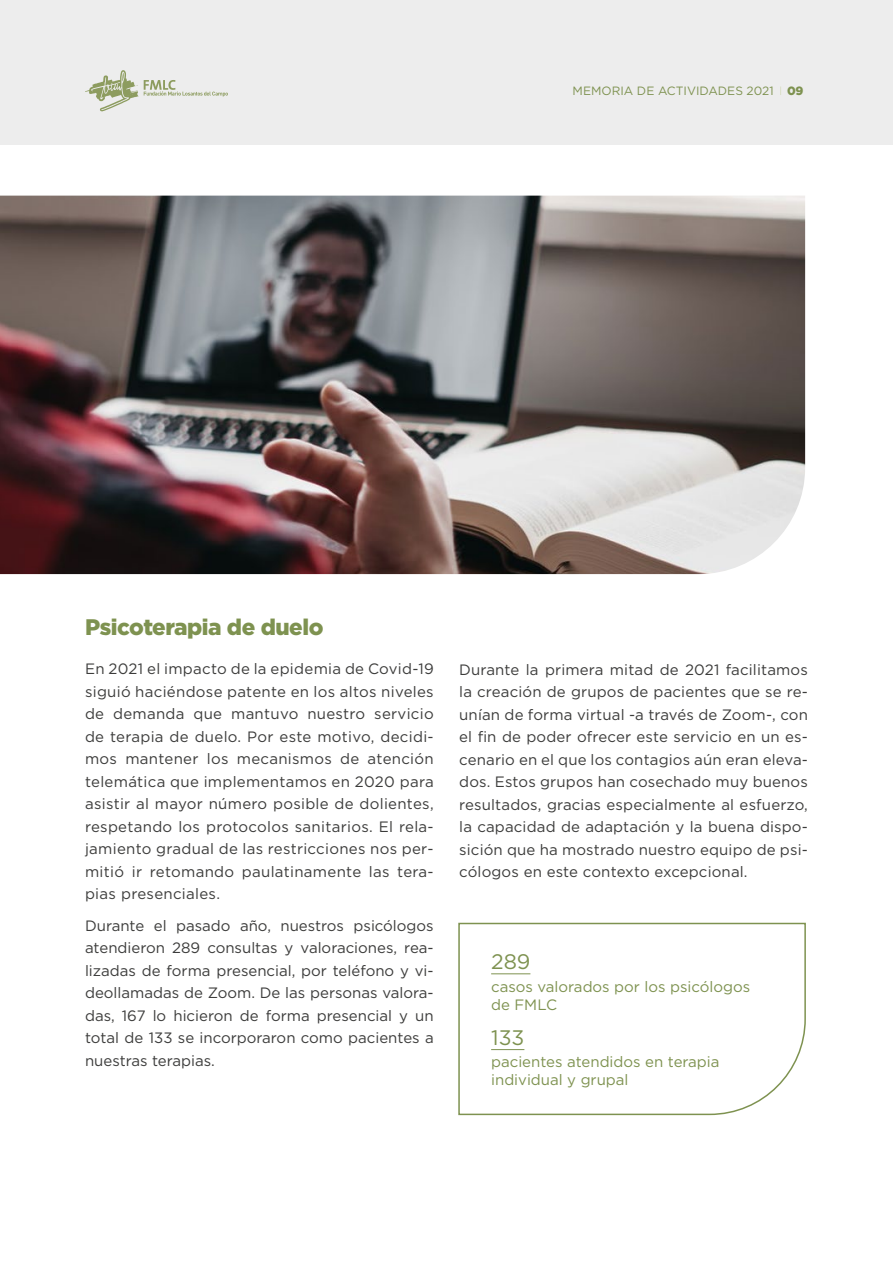
<style>
.page{position:relative;width:893px;height:1263px;background:#fff}
.page>*{position:absolute;margin:0;border:0;box-sizing:border-box;transform-origin:0 0}
.t1{font:900 22.5px "Gotham";letter-spacing:-.02em;color:#7e9250}
.t2{font:21px "Gotham";color:#7e9250}
.t3{font:15px/22.5px "Gotham";letter-spacing:.01em;color:#3c3c3b;text-align:justify}
.t4{font:15px/18px "Gotham";color:#7e9250}
.t5{font:12px "Gotham";color:#7e9250}
.s1{font-weight:900}
</style>
<div class="page">
<div style="left:0;top:0;width:893px;height:145px;background:#ededed"></div>
<svg style="left:85px;top:70px;width:53px;height:41px"></svg>
<svg style="left:144px;top:80px;width:84px;height:17px"></svg>
<img style="left:0;top:196px;width:805px;height:378px">
<svg style="left:458px;top:922px;width:348px;height:194px"></svg>
<hr style="left:491px;top:973px;width:39px;height:1px;background:#7e9250">
<hr style="left:491px;top:1049px;width:33px;height:1px;background:#7e9250">
<p class="t5" style="left:573px;top:83px;width:232px">MEMORIA DE ACTIVIDADES 2021 <span class="s1">09</span></p>
<h1 class="t1" style="left:85px;top:611px;width:240px">Psicoterapia de duelo</h1>
<p class="t3" style="left:85px;top:657px;width:350px">En 2021 el impacto de la epidemia de Covid-19 siguió haciéndose patente en los altos niveles de demanda que mantuvo nuestro servicio de terapia de duelo. Por este motivo, decidi&shy;mos mantener los mecanismos de atención telemática que implementamos en 2020 para asistir al mayor número posible de dolientes, respetando los protocolos sanitarios. El rela&shy;jamiento gradual de las restricciones nos per&shy;mitió ir retomando paulatinamente las tera&shy;pias presenciales.</p>
<p class="t3" style="left:85px;top:914px;width:350px">Durante el pasado año, nuestros psicólogos atendieron 289 consultas y valoraciones, rea&shy;lizadas de forma presencial, por teléfono y vi&shy;deollamadas de Zoom. De las personas valora&shy;das, 167 lo hicieron de forma presencial y un total de 133 se incorporaron como pacientes a nuestras terapias.</p>
<p class="t3" style="left:459px;top:658px;width:350px">Durante la primera mitad de 2021 facilitamos la creación de grupos de pacientes que se re&shy;unían de forma virtual -a través de Zoom-, con el fin de poder ofrecer este servicio en un es&shy;cenario en el que los contagios aún eran eleva&shy;dos. Estos grupos han cosechado muy buenos resultados, gracias especialmente al esfuerzo, la capacidad de adaptación y la buena dispo&shy;sición que ha mostrado nuestro equipo de psi&shy;cólogos en este contexto excepcional.</p>
<h2 class="t2" style="left:491px;top:948px;width:41px">289</h2>
<p class="t4" style="left:491px;top:977px;width:261px">casos valorados por los psicólogos de FMLC</p>
<h2 class="t2" style="left:491px;top:1024px;width:35px">133</h2>
<p class="t4" style="left:491px;top:1053px;width:230px">pacientes atendidos en terapia individual y grupal</p>
</div>
